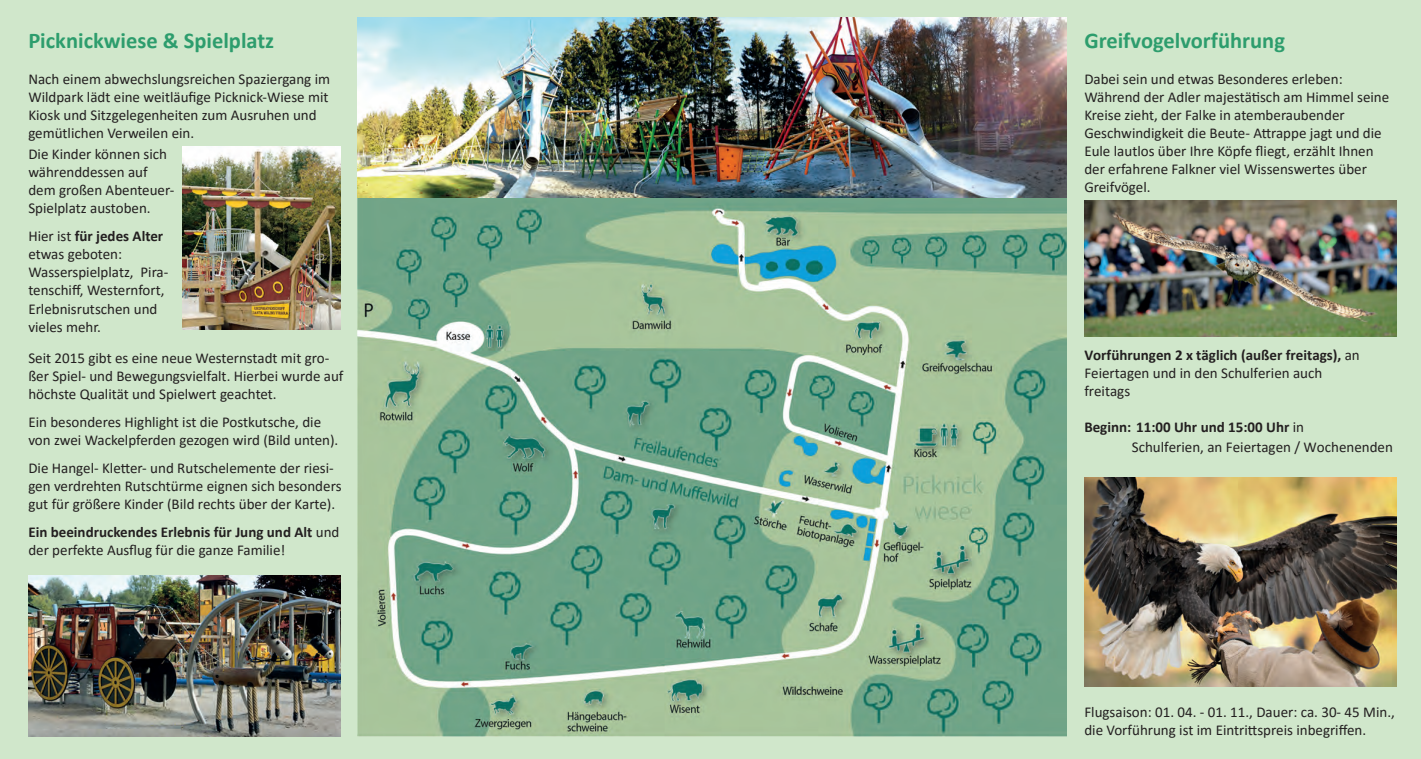
<style>
.page{position:relative;width:1421px;height:759px;background:#fff}
.page>*{position:absolute;margin:0;border:0;box-sizing:border-box;transform-origin:0 0}
.t1{font:700 22.5px "Calibri";color:#2d9d6d}
.t2{font:15px/18px "Calibri";color:#231f20}
.t3{font:700 15px "Calibri";color:#231f20}
.s1{font-weight:700}
.s2{font-weight:400}
</style>
<div class="page">
<div style="left:0;top:0;width:1421px;height:758px;background:#d0e7cb"></div>
<img style="left:358px;top:18px;width:709px;height:718px">
<img style="left:1084px;top:477px;width:312px;height:209px">
<img style="left:28px;top:575px;width:312px;height:161px">
<img style="left:182px;top:147px;width:158px;height:182px">
<img style="left:1085px;top:200px;width:311px;height:137px">
<h1 class="t1" style="left:28px;top:25px;width:247px">Picknickwiese &amp; Spielplatz</h1>
<p class="t2" style="left:28px;top:69px;width:303px">Nach einem abwechslungsreichen Spaziergang im Wildpark lädt eine weitläufige Picknick-Wiese mit Kiosk und Sitzgelegenheiten zum Ausruhen und gemütlichen Verweilen ein.</p>
<p class="t2" style="left:28px;top:145px;width:148px">Die Kinder können sich währenddessen auf dem großen Abenteuer-<br>Spielplatz austoben.</p>
<p class="t2" style="left:28px;top:227px;width:142px">Hier ist <span class="s1">für jedes Alter </span>etwas geboten:<br>Wasserspielplatz, Pira&shy;tenschiff, Westernfort,<br>Erlebnisrutschen und vieles mehr.</p>
<p class="t2" style="left:28px;top:348px;width:317px">Seit 2015 gibt es eine neue Westernstadt mit gro&shy;ßer Spiel- und Bewegungsvielfalt. Hierbei wurde auf höchste Qualität und Spielwert geachtet.</p>
<p class="t2" style="left:28px;top:412px;width:312px">Ein besonderes Highlight ist die Postkutsche, die von zwei Wackelpferden gezogen wird (Bild unten).</p>
<p class="t2" style="left:28px;top:458px;width:315px">Die Hangel- Kletter- und Rutschelemente der riesi&shy;gen verdrehten Rutschtürme eignen sich besonders gut für größere Kinder (Bild rechts über der Karte).</p>
<p class="t2" style="left:28px;top:522px;width:313px"><span class="s1">Ein beeindruckendes Erlebnis für Jung und Alt</span> und der perfekte Ausflug für die ganze Familie!</p>
<h1 class="t1" style="left:1084px;top:25px;width:202px">Greifvogelvorführung</h1>
<p class="t2" style="left:1084px;top:69px;width:306px">Dabei sein und etwas Besonderes erleben:<br>Während der Adler majestätisch am Himmel seine Kreise zieht, der Falke in atemberaubender Geschwindigkeit die Beute- Attrappe jagt und die Eule lautlos über Ihre Köpfe fliegt, erzählt Ihnen der erfahrene Falkner viel Wissenswertes über Greifvögel.</p>
<p class="t2" style="left:1084px;top:345px;width:277px"><span class="s1">Vorführungen 2 x täglich (außer freitags),</span> an<br>Feiertagen und in den Schulferien auch freitags</p>
<p class="t3" style="left:1084px;top:416px;width:221px">Beginn: 11:00 Uhr und 15:00 Uhr <span class="s2">in</span></p>
<p class="t2" style="left:1132px;top:437px;width:263px">Schulferien, an Feiertagen / Wochenenden</p>
<p class="t2" style="left:1084px;top:702px;width:312px">Flugsaison: 01. 04. - 01. 11., Dauer: ca. 30- 45 Min., die Vorführung ist im Eintrittspreis inbegriffen.</p>
</div>
